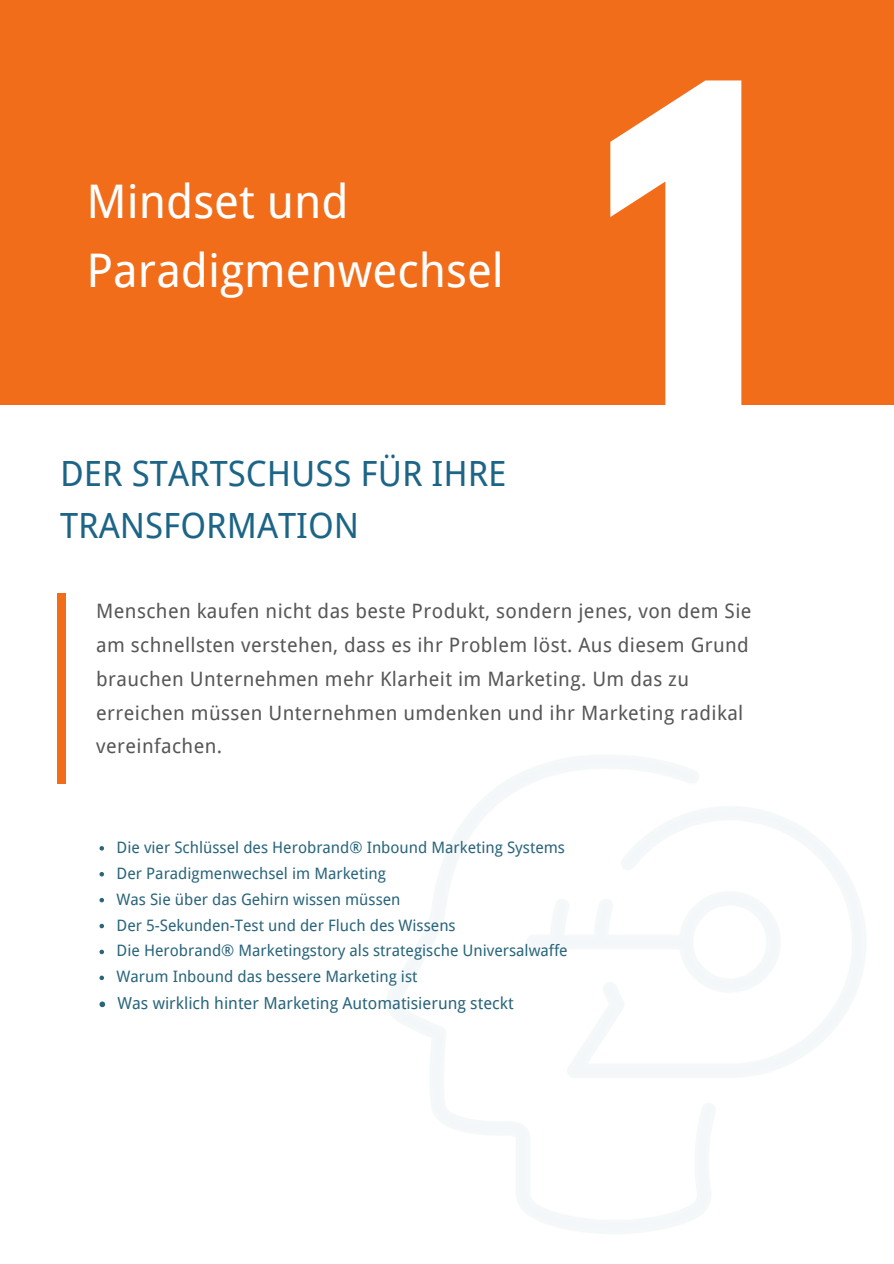
<style>
.page{position:relative;width:894px;height:1264px;background:#fff}
.page>*{position:absolute;margin:0;border:0;box-sizing:border-box;transform-origin:0 0}
.t1{font:700 404.1px "League Spartan";color:#fff}
.t2{font:46.35px/68.7px "Droid Sans";color:#fff}
.t3{font:34.8px/51.8px "Droid Sans";color:#1d6587}
.t4{font:19.8px/33.8px "Droid Sans";letter-spacing:.02em;color:#575757}
.t5{font:16.5px "Droid Sans";color:#29657b}
.t6{font:15.75px/26px "Droid Sans";color:#29657b}
</style>
<div class="page">
<div style="left:0;top:0;width:893px;height:404px;background:#f16d1a"></div>
<div style="left:58px;top:594px;width:8px;height:189px;background:#f16d1a"></div>
<svg style="left:99px;top:846px;width:5px;height:4px"></svg>
<svg style="left:99px;top:872px;width:5px;height:4px"></svg>
<svg style="left:99px;top:897px;width:5px;height:5px"></svg>
<svg style="left:99px;top:923px;width:5px;height:5px"></svg>
<svg style="left:99px;top:949px;width:5px;height:5px"></svg>
<svg style="left:99px;top:975px;width:5px;height:5px"></svg>
<svg style="left:99px;top:1001px;width:6px;height:6px"></svg>
<h2 class="t2" style="left:86px;top:168px;width:419px">Mindset und<br>Paradigmenwechsel</h2>
<h3 class="t3" style="left:60px;top:448px;width:448px">DER STARTSCHUSS FÜR IHRE<br>TRANSFORMATION</h3>
<h1 class="t1" style="left:598px;top:50px;width:168px">1</h1>
<p class="t4" style="left:96px;top:594px;width:656px">Menschen kaufen nicht das beste Produkt, sondern jenes, von dem Sie am schnellsten verstehen, dass es ihr Problem löst. Aus diesem Grund brauchen Unternehmen mehr Klarheit im Marketing. Um das zu erreichen müssen Unternehmen umdenken und ihr Marketing radikal vereinfachen.</p>
<p class="t6" style="left:117px;top:834px;width:452px">Die vier Schlüssel des Herobrand® Inbound Marketing Systems Der Paradigmenwechsel im Marketing<br>Was Sie über das Gehirn wissen müssen<br>Der 5-Sekunden-Test und der Fluch des Wissens<br>Die Herobrand® Marketingstory als strategische Universalwaffe Warum Inbound das bessere Marketing ist</p>
<p class="t5" style="left:118px;top:994px;width:397px">Was wirklich hinter Marketing Automatisierung steckt</p>
</div>
